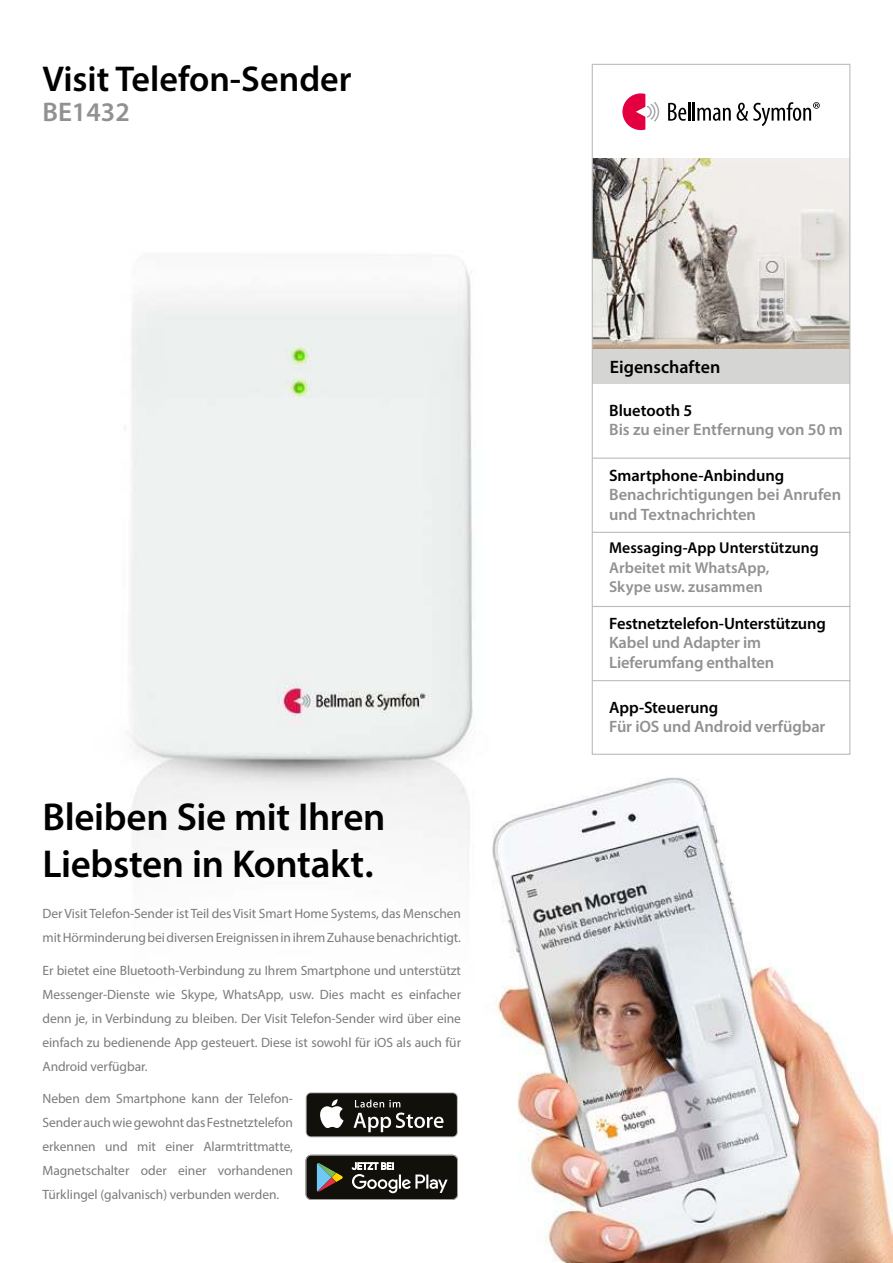
<style>
.page{position:relative;width:893px;height:1263px;background:#fff}
.page>*{position:absolute;margin:0;border:0;box-sizing:border-box;transform-origin:0 0}
.t1{font:600 39px/46.8px "Myriad Pro";letter-spacing:-.01em;color:#000}
.t2{font:600 36px "Myriad Pro";color:#000}
.t3{font:600 27px "Myriad Pro";color:#919191}
.t4{font:600 18px "Myriad Pro";color:#000}
.t5{font:600 16.5px/19.5px "Myriad Pro";letter-spacing:-.005em;color:#919191}
.t6{font:600 16.5px "Myriad Pro";letter-spacing:-.005em;color:#000}
.t7{font:600 15.75px/19.5px "Myriad Pro";color:#919191}
.t8{font:600 15.75px "Myriad Pro";color:#000}
.t9{font:13.5px/24px "Myriad Pro";letter-spacing:-.005em;color:#7b7b7a;text-align:justify}
</style>
<div class="page">
<img style="left:124px;top:63px;width:769px;height:1200px">
<img style="left:594px;top:159px;width:254px;height:190px">
<div style="left:592px;top:349px;width:258px;height:35px;background:#d5d5d4"></div>
<div style="left:592px;top:64px;width:258px;height:691px;border:1px solid #bcbcbc"></div>
<svg style="left:668px;top:102px;width:63px;height:19px"></svg>
<svg style="left:622px;top:93px;width:37px;height:37px"></svg>
<svg style="left:737px;top:102px;width:83px;height:24px"></svg>
<hr style="left:592px;top:458px;width:258px;height:1px;background:#bcbcbc">
<hr style="left:592px;top:532px;width:258px;height:1px;background:#bcbcbc">
<hr style="left:592px;top:606px;width:258px;height:1px;background:#bcbcbc">
<hr style="left:592px;top:680px;width:258px;height:1px;background:#bcbcbc">
<svg style="left:306px;top:1092px;width:152px;height:45px"></svg>
<div style="left:307px;top:1093px;width:150px;height:43px;background:#11100b;border-radius:4px"></div>
<svg style="left:320px;top:1099px;width:23px;height:29px"></svg>
<svg style="left:354px;top:1100px;width:89px;height:32px"></svg>
<svg style="left:306px;top:1155px;width:152px;height:45px;background:#3a3a35"></svg>
<h2 class="t2" style="left:43px;top:65px;width:311px">Visit Telefon-Sender</h2>
<h3 class="t3" style="left:43px;top:101px;width:89px">BE1432</h3>
<h1 class="t1" style="left:43px;top:797px;width:344px">Bleiben Sie mit Ihren<br>Liebsten in Kontakt.</h1>
<p class="t9" style="left:43px;top:902px;width:420px">Der Visit Telefon-Sender ist Teil des Visit Smart Home Systems, das Menschen mit Hörminderung bei diversen Ereignissen in ihrem Zuhause benachrichtigt.</p>
<p class="t9" style="left:43px;top:959px;width:420px">Er bietet eine Bluetooth-Verbindung zu Ihrem Smartphone und unterstützt Messenger-Dienste wie Skype, WhatsApp, usw. Dies macht es einfacher denn je, in Verbindung zu bleiben. Der Visit Telefon-Sender wird über eine einfach zu bedienende App gesteuert. Diese ist sowohl für iOS als auch für Android verfügbar.</p>
<p class="t9" style="left:43px;top:1087px;width:252px">Neben dem Smartphone kann der Telefon-Sender auch wie gewohnt das Festnetztelefon erkennen und mit einer Alarmtrittmatte, Magnetschalter oder einer vorhandenen Türklingel (galvanisch) verbunden werden.</p>
<h3 class="t4" style="left:610px;top:360px;width:112px">Eigenschaften</h3>
<p class="t6" style="left:609px;top:404px;width:85px">Bluetooth 5</p>
<p class="t5" style="left:609px;top:421px;width:235px">Bis zu einer Entfernung von 50 m</p>
<p class="t6" style="left:609px;top:469px;width:177px">Smartphone-Anbindung</p>
<p class="t5" style="left:609px;top:486px;width:234px">Benachrichtigungen bei Anrufen und Textnachrichten</p>
<p class="t8" style="left:609px;top:542px;width:211px">Messaging-App Unterstützung</p>
<p class="t7" style="left:609px;top:559px;width:162px">Arbeitet mit WhatsApp,<br>Skype usw. zusammen</p>
<p class="t6" style="left:609px;top:617px;width:218px">Festnetztelefon-Unterstützung</p>
<p class="t5" style="left:609px;top:634px;width:167px">Kabel und Adapter im<br>Lieferumfang enthalten</p>
<p class="t6" style="left:609px;top:701px;width:111px">App-Steuerung</p>
<p class="t5" style="left:609px;top:718px;width:218px">Für iOS und Android verfügbar</p>
</div>
